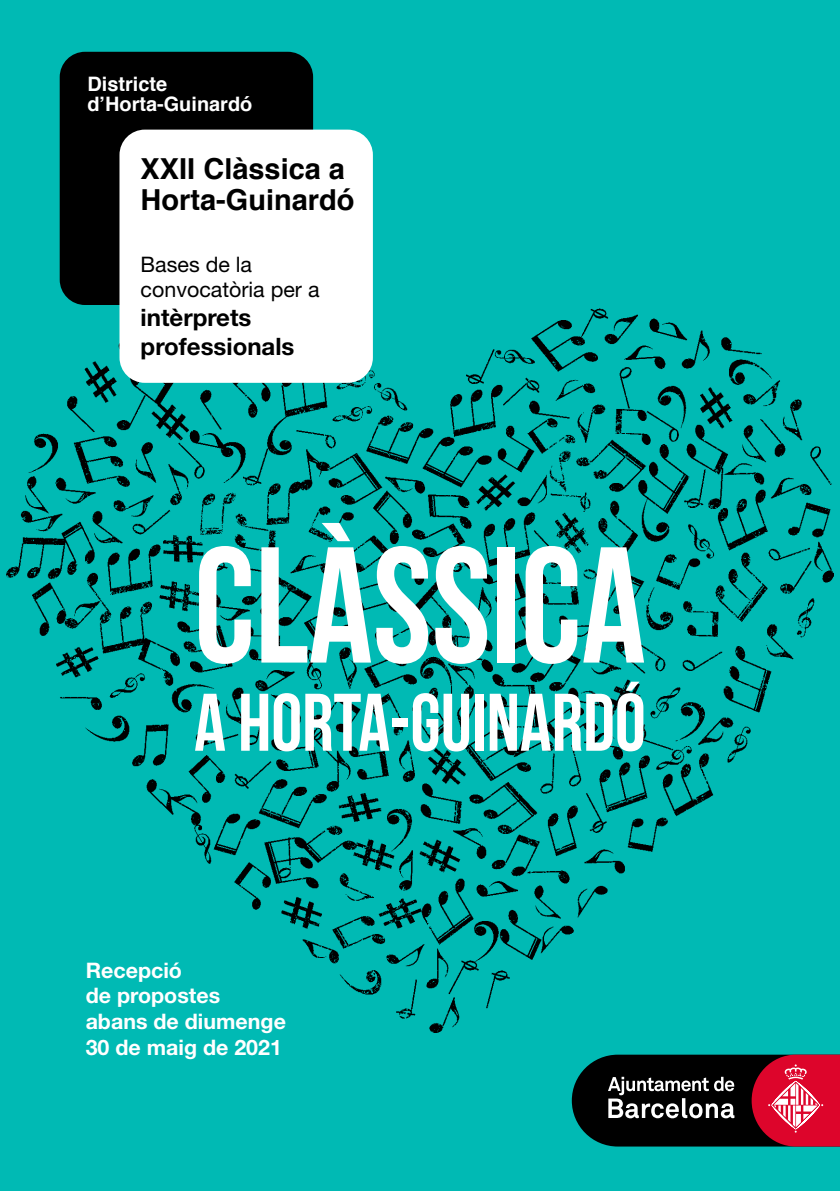
<style>
.page{position:relative;width:840px;height:1191px;background:#fff}
.page>*{position:absolute;margin:0;border:0;box-sizing:border-box;transform-origin:0 0}
.t1{font:700 164.6px "Bebas Neue";color:#fff;scale:.96 1}
.t2{font:700 81.4px "Bebas Neue";color:#fff;scale:.96 1}
.t3{font:700 29px/30.8px "Helvetica";color:#000}
.t4{font:700 24px/28.8px "Helvetica Neue";color:#000}
.t5{font:700 21.4px/25.6px "Helvetica Neue";color:#fff}
.t6{font:21.4px/25.6px "Helvetica Neue";color:#000}
.t7{font:700 20px/19.8px "Helvetica";color:#fff}
</style>
<div class="page">
<div style="left:0;top:0;width:839px;height:1191px;background:#00bab4"></div>
<img style="left:7px;top:308px;width:825px;height:724px">
<div style="left:60px;top:52px;width:253px;height:253px;background:#000;border-radius:25px"></div>
<div style="left:119px;top:130px;width:253px;height:253px;background:#fff;border-radius:25px"></div>
<svg style="left:571px;top:1054px;width:268px;height:92px;background:#52252e"></svg>
<p class="t7" style="left:87px;top:74px;width:166px">Districte d’Horta-Guinardó</p>
<h3 class="t3" style="left:140px;top:154px;width:215px">XXII Clàssica a<br>Horta-Guinardó</h3>
<p class="t6" style="left:140px;top:251px;width:180px">Bases de la convocatòria per a</p>
<p class="t4" style="left:140px;top:303px;width:155px">intèrprets professionals</p>
<h1 class="t1" style="left:194px;top:515px;width:471px">CLÀSSICA</h1>
<h2 class="t2" style="left:194px;top:678px;width:471px">A HORTA-GUINARDÓ</h2>
<p class="t5" style="left:86px;top:956px;width:202px">Recepció<br>de propostes abans de diumenge<br>30 de maig de 2021</p>
</div>
